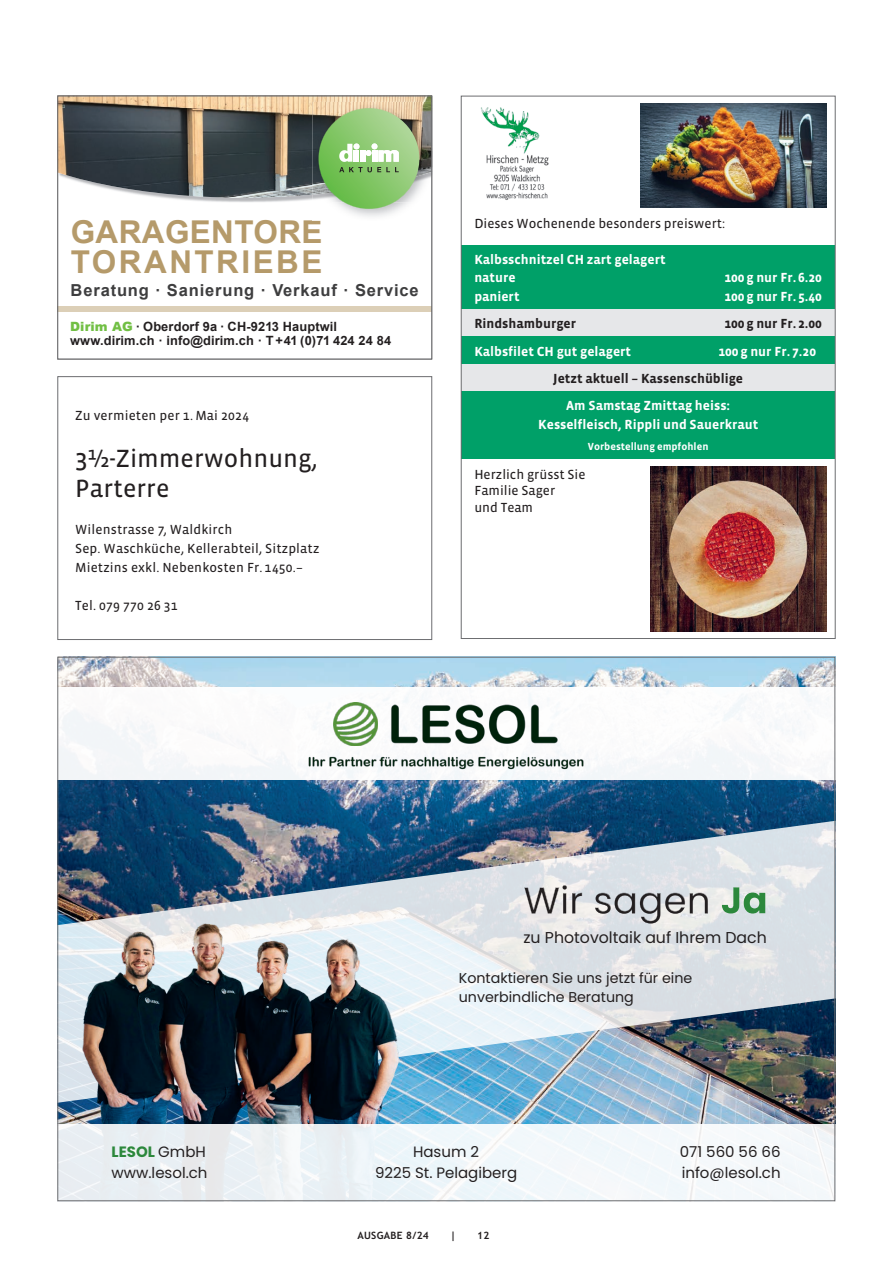
<style>
.page{position:relative;width:893px;height:1263px;background:#fff}
.page>*{position:absolute;margin:0;border:0;box-sizing:border-box;transform-origin:0 0}
.t1{font:37.5px "Poppins";color:#231f20}
.t2{font:700 31.5px/29.2px "Arial";letter-spacing:.035em;color:#b59a6a}
.t3{font:25.5px/30px "Vista Sans Reg";color:#231f20}
.t4{font:700 16.5px "Arial";letter-spacing:.05em;color:#3e3e3f}
.t5{font:15.75px "Poppins";color:#231f20}
.t6{font:15px/20.2px "Poppins";color:#231f20}
.t7{font:14.25px/19px "Poppins";color:#231f20}
.t8{font:13.5px/19px "Vista Sans Reg";letter-spacing:.01em;color:#231f20}
.t9{font:700 13.5px/18.8px "Vista Sans";color:#fff}
.t10{font:700 13.5px "Vista Sans";color:#231f20}
.t11{font:700 12.75px/14.1px "Arial";letter-spacing:.01em;color:#231f20}
.t12{font:700 10.5px "Vista Sans";color:#fff}
.t13{font:700 10.2px "Trebuchet MS";letter-spacing:.03em;color:#231f20}
.s1{font-weight:900;color:#71bf44}
.s2{font-weight:700;color:#2c883c}
</style>
<div class="page">
<div style="left:57px;top:376px;width:375px;height:264px;border:1px solid #6c6d70"></div>
<svg style="left:59px;top:98px;width:371px;height:214px"></svg>
<div style="left:57px;top:96px;width:375px;height:263px;border:1px solid #6c6d70"></div>
<div style="left:462px;top:245px;width:373px;height:65px;background:#00a068"></div>
<div style="left:462px;top:310px;width:373px;height:28px;background:#e6e7e9"></div>
<div style="left:462px;top:337px;width:373px;height:28px;background:#00a068"></div>
<div style="left:462px;top:364px;width:373px;height:28px;background:#e6e7e9"></div>
<div style="left:462px;top:391px;width:373px;height:47px;background:#00a068"></div>
<div style="left:462px;top:433px;width:373px;height:25px;background:#00a068"></div>
<img style="left:480px;top:107px;width:69px;height:93px">
<img style="left:650px;top:467px;width:176px;height:164px">
<img style="left:641px;top:103px;width:185px;height:105px">
<img style="left:59px;top:659px;width:774px;height:465px">
<div style="left:57px;top:688px;width:778px;height:92px;background:#fff"></div>
<img style="left:391px;top:705px;width:167px;height:38px">
<img style="left:333px;top:702px;width:44px;height:44px">
<img style="left:308px;top:754px;width:276px;height:15px">
<img style="left:59px;top:821px;width:774px;height:282px">
<img style="left:59px;top:892px;width:430px;height:232px">
<div style="left:57px;top:1124px;width:778px;height:77px;background:linear-gradient(to right,#e8eef2,#f7fbfd)"></div>
<svg style="left:524px;top:885px;width:58px;height:28px;background:#e5e3e3"></svg>
<svg style="left:595px;top:892px;width:113px;height:32px;background:#dcdfe1"></svg>
<svg style="left:722px;top:887px;width:43px;height:27px"></svg>
<h2 class="t2" style="left:71px;top:218px;width:253px">GARAGENTORE<br>TORANTRIEBE</h2>
<p class="t4" style="left:71px;top:279px;width:350px">Beratung · Sanierung · Verkauf · Service</p>
<p class="t11" style="left:70px;top:320px;width:322px"><span class="s1">Dirim AG</span> · Oberdorf 9a · CH-9213 Hauptwil www.dirim.ch · info@dirim.ch · T +41 (0)71 424 24 84</p>
<p class="t8" style="left:75px;top:406px;width:175px">Zu vermieten per 1. Mai 2024</p>
<h3 class="t3" style="left:75px;top:444px;width:244px">3½-Zimmerwohnung,<br>Parterre</h3>
<p class="t8" style="left:75px;top:520px;width:246px">Wilenstrasse 7, Waldkirch<br>Sep. Waschküche, Kellerabteil, Sitzplatz<br>Mietzins exkl. Nebenkosten Fr. 1450.–</p>
<p class="t8" style="left:75px;top:596px;width:104px">Tel. 079 770 26 31</p>
<p class="t8" style="left:474px;top:214px;width:252px">Dieses Wochenende besonders preiswert:</p>
<p class="t9" style="left:474px;top:250px;width:193px">Kalbsschnitzel CH zart gelagert nature</p>
<p class="t9" style="left:724px;top:269px;width:99px">100g nur Fr.6.20</p>
<p class="t9" style="left:474px;top:287px;width:47px">paniert</p>
<p class="t9" style="left:724px;top:287px;width:99px">100g nur Fr.5.40</p>
<p class="t10" style="left:474px;top:317px;width:103px">Rindshamburger</p>
<p class="t10" style="left:724px;top:317px;width:99px">100g nur Fr.2.00</p>
<p class="t9" style="left:474px;top:342px;width:158px">Kalbsfilet CH gut gelagert</p>
<p class="t9" style="left:718px;top:342px;width:99px">100g nur Fr. 7.20</p>
<p class="t10" style="left:553px;top:371px;width:191px">Jetzt aktuell – Kassenschüblige</p>
<p class="t9" style="left:538px;top:396px;width:222px;text-align:center">Am Samstag Zmittag heiss:<br>Kesselfleisch, Rippli und Sauerkraut</p>
<p class="t12" style="left:588px;top:441px;width:122px">Vorbestellung empfohlen</p>
<p class="t8" style="left:474px;top:466px;width:113px;line-height:16.5px">Herzlich grüsst Sie<br>Familie Sager<br>und Team</p>
<h1 class="t1" style="left:523px;top:879px;width:189px">Wir sagen</h1>
<p class="t5" style="left:523px;top:928px;width:245px">zu Photovoltaik auf Ihrem Dach</p>
<p class="t7" style="left:459px;top:968px;width:235px">Kontaktieren Sie uns jetzt für eine unverbindliche Beratung</p>
<p class="t6" style="left:112px;top:1142px;width:97px"><span class="s2">LESOL</span> GmbH www.lesol.ch</p>
<p class="t6" style="left:375px;top:1142px;width:144px;text-align:center">Hasum 2<br>9225 St. Pelagiberg</p>
<p class="t6" style="left:680px;top:1142px;width:102px">071 560 56 66 info@lesol.ch</p>
<p class="t13" style="left:357px;top:1229px;width:73px">AUSGABE 8/24</p>
<p class="t13" style="left:450px;top:1229px;width:7px">|</p>
<p class="t13" style="left:477px;top:1229px;width:14px">12</p>
</div>
